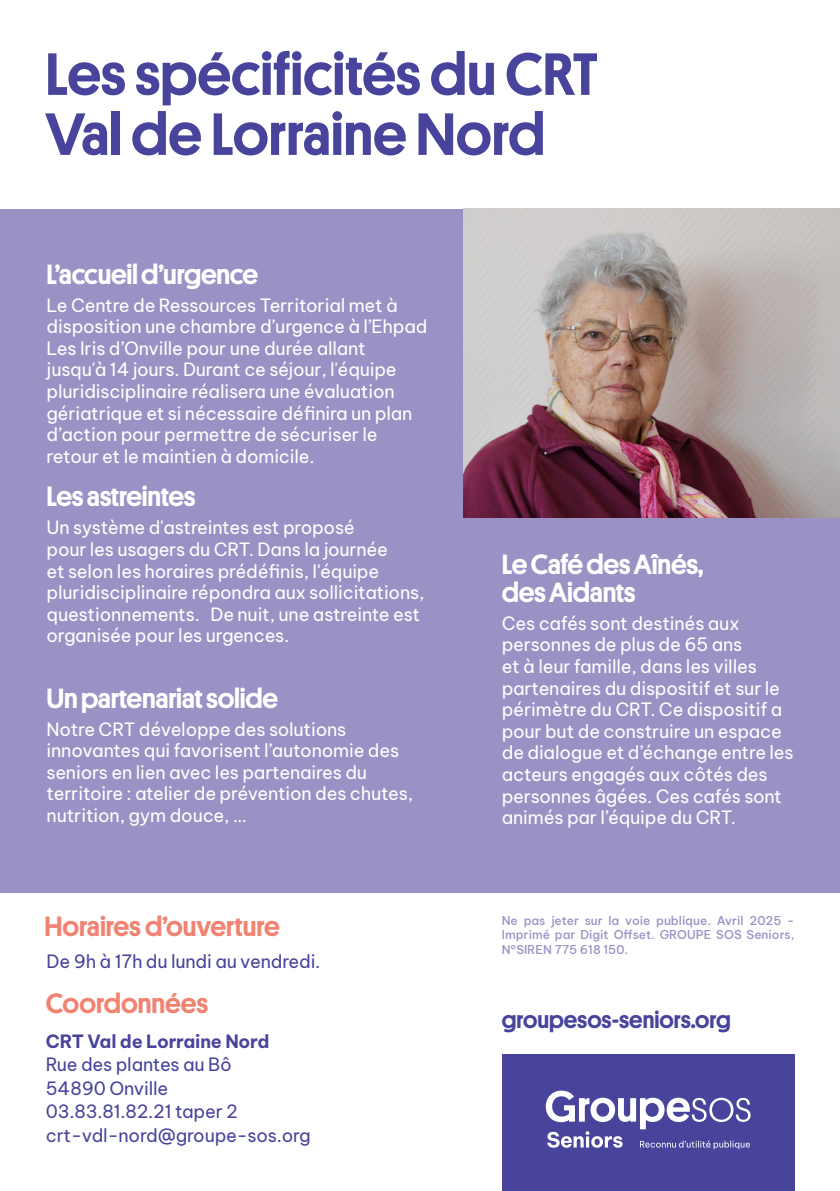
<style>
.page{position:relative;width:840px;height:1191px;background:#fff}
.page>*{position:absolute;margin:0;border:0;box-sizing:border-box;transform-origin:0 0}
.t1{font:500 60px "Platform";color:#48449c}
.Texte{font:500 28px/28px "Platform";letter-spacing:-.01em;color:#fff}
.t2{font:500 28px "Platform";color:#f08372}
.t3{font:500 24px "Platform";color:#48449c}
.Texte-2{font:18px/21.6px "Be Vietnam Pro";letter-spacing:-.01em;color:#fff}
.Texte-3{font:18px "Be Vietnam Pro";letter-spacing:-.01em;color:#48449c}
.Texte-4{font:700 18px "Be Vietnam Pro";letter-spacing:-.015em;color:#48449c}
.t4{font:500 12px/14.4px "Be Vietnam Pro";color:#9c91c5;text-align:justify}
</style>
<div class="page">
<div style="left:0;top:209px;width:839px;height:683px;background:#9c91c5"></div>
<div style="left:501px;top:1054px;width:293px;height:137px;background:#48449c"></div>
<svg style="left:545px;top:1090px;width:205px;height:59px"></svg>
<img style="left:463px;top:209px;width:376px;height:309px">
<p class="t1" style="left:45px;top:30px;width:553px">Les spécificités du CRT</p>
<p class="t1" style="left:45px;top:90px;width:501px">Val de Lorraine Nord</p>
<p class="Texte" style="left:47px;top:258px;width:213px">L’accueil d’urgence</p>
<p class="Texte-2" style="left:47px;top:292px;width:382px">Le Centre de Ressources Territorial met à disposition une chambre d’urgence à l’Ehpad Les Iris d’Onville pour une durée allant jusqu'à 14 jours. Durant ce séjour, l'équipe pluridisciplinaire réalisera une évaluation gériatrique et si nécessaire définira un plan d’action pour permettre de sécuriser le retour et le maintien à domicile.</p>
<p class="Texte" style="left:47px;top:481px;width:150px">Les astreintes</p>
<p class="Texte-2" style="left:47px;top:515px;width:379px">Un système d'astreintes est proposé<br>pour les usagers du CRT. Dans la journée<br>et selon les horaires prédéfinis, l'équipe pluridisciplinaire répondra aux sollicitations, questionnements. De nuit, une astreinte est organisée pour les urgences.</p>
<p class="Texte" style="left:47px;top:682px;width:233px">Un partenariat solide</p>
<p class="Texte-2" style="left:47px;top:716px;width:368px">Notre CRT développe des solutions innovantes qui favorisent l’autonomie des seniors en lien avec les partenaires du territoire : atelier de prévention des chutes, nutrition, gym douce, …</p>
<p class="t2" style="left:44px;top:906px;width:237px">Horaires d’ouverture</p>
<p class="Texte-3" style="left:47px;top:946px;width:275px">De 9h à 17h du lundi au vendredi.</p>
<p class="t2" style="left:46px;top:983px;width:164px">Coordonnées</p>
<p class="Texte-4" style="left:46px;top:1025px;width:225px">CRT Val de Lorraine Nord</p>
<p class="Texte-3" style="left:46px;top:1049px;width:187px">Rue des plantes au Bô</p>
<p class="Texte-3" style="left:46px;top:1073px;width:124px">54890 Onville</p>
<p class="Texte-3" style="left:46px;top:1096px;width:193px">03.83.81.82.21 taper 2</p>
<p class="Texte-3" style="left:46px;top:1120px;width:266px">crt-vdl-nord@groupe-sos.org</p>
<p class="Texte" style="left:501px;top:548px;width:203px">Le Café des Aînés, des Aidants</p>
<p class="Texte-2" style="left:501px;top:610px;width:293px">Ces cafés sont destinés aux personnes de plus de 65 ans<br>et à leur famille, dans les villes partenaires du dispositif et sur le périmètre du CRT. Ce dispositif a pour but de construire un espace de dialogue et d’échange entre les acteurs engagés aux côtés des personnes âgées. Ces cafés sont animés par l’équipe du CRT.</p>
<p class="t4" style="left:501px;top:912px;width:294px">Ne pas jeter sur la voie publique. Avril 2025 - Imprimé par Digit Offset. GROUPE SOS Seniors, N°SIREN 775 618 150.</p>
<p class="t3" style="left:501px;top:1002px;width:230px">groupesos-seniors.org</p>
</div>
